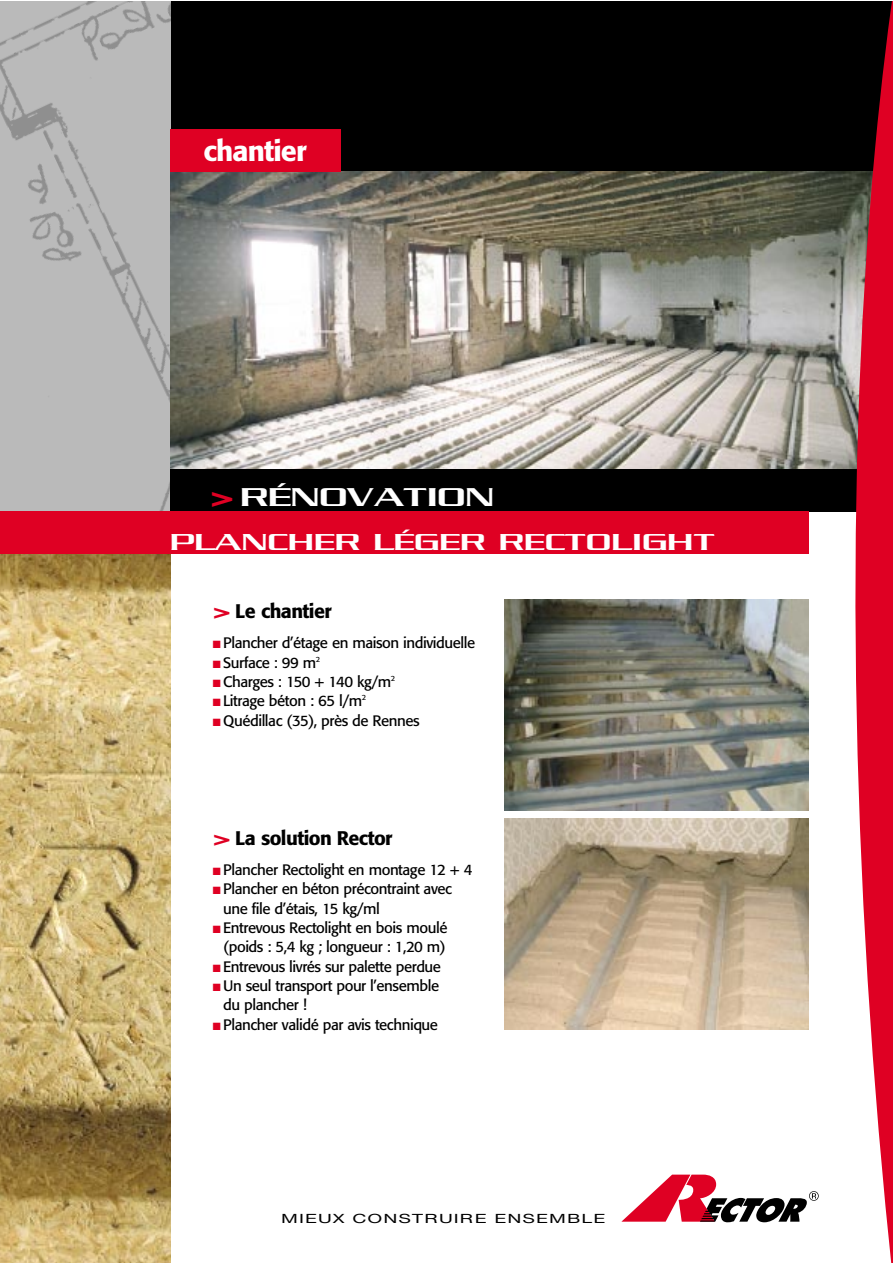
<style>
.page{position:relative;width:893px;height:1263px;background:#fff}
.page>*{position:absolute;margin:0;border:0;box-sizing:border-box;transform-origin:0 0}
.t1{font:28.5px "Chaney Extended";color:#fff}
.t2{font:500 28.5px "Formata";letter-spacing:-.03em;color:#fff}
.t3{font:25.5px "Chaney Extended";letter-spacing:.02em;color:#fff}
.t4{font:500 19.5px "Formata";letter-spacing:-.03em;color:#000}
.t5{font:15px/19.4px "Formata";letter-spacing:-.03em;color:#000}
.t6{font:500 13.65px "Nimbus Sans Novus T";letter-spacing:.055em;color:#000;scale:1.5 1}
.s1{font-weight:700;color:#df0023}
.s2{font-family:"Chaney Extended";font-weight:700;font-size:21px;color:#df0023}
.s3{color:#df0023}
</style>
<div class="page">
<div style="left:170px;top:2px;width:722px;height:170px;background:#000"></div>
<img style="left:0;top:2px;width:170px;height:509px">
<img style="left:170px;top:172px;width:685px;height:297px">
<img style="left:0;top:554px;width:170px;height:709px">
<div style="left:170px;top:469px;width:722px;height:42px;background:#000"></div>
<div style="left:0;top:511px;width:808px;height:43px;background:#df0023"></div>
<svg style="left:855px;top:2px;width:37px;height:1261px;fill:#df0023"></svg>
<svg style="left:621px;top:1175px;width:197px;height:47px"></svg>
<img style="left:504px;top:600px;width:304px;height:210px">
<img style="left:504px;top:819px;width:304px;height:210px">
<div style="left:170px;top:129px;width:170px;height:43px;background:#df0023"></div>
<h1 class="t2" style="left:203px;top:138px;width:105px">chantier</h1>
<h1 class="t1" style="left:210px;top:488px;width:285px"><span class="s1">&gt;</span> RÉNOVATION</h1>
<h2 class="t3" style="left:170px;top:534px;width:545px">PLANCHER LÉGER RECTOLIGHT</h2>
<h3 class="t4" style="left:213px;top:603px;width:120px"><span class="s2">&gt;</span> Le chantier</h3>
<p class="t5" style="left:213px;top:635px;width:264px"><span class="s3">■</span> Plancher d’étage en maison individuelle</p>
<p class="t5" style="left:213px;top:654px;width:109px"><span class="s3">■</span> Surface : 99 m<sup>2</sup></p>
<p class="t5" style="left:213px;top:673px;width:184px"><span class="s3">■</span> Charges : 150 + 140 kg/m<sup>2</sup></p>
<p class="t5" style="left:213px;top:693px;width:155px"><span class="s3">■</span> Litrage béton : 65 l/m<sup>2</sup></p>
<p class="t5" style="left:213px;top:712px;width:209px"><span class="s3">■</span> Quédillac (35), près de Rennes</p>
<h3 class="t4" style="left:213px;top:830px;width:181px"><span class="s2">&gt;</span> La solution Rector</h3>
<p class="t5" style="left:213px;top:861px;width:261px"><span class="s3">■</span> Plancher Rectolight en montage 12 + 4</p>
<p class="t5" style="left:223px;top:881px;width:230px;text-indent:-10px"><span class="s3">■</span> Plancher en béton précontraint avec une file d’étais, 15 kg/ml</p>
<p class="t5" style="left:213px;top:919px;width:236px;text-align:center"><span class="s3">■</span> Entrevous Rectolight en bois moulé (poids : 5,4 kg ; longueur : 1,20 m)</p>
<p class="t5" style="left:213px;top:958px;width:230px"><span class="s3">■</span> Entrevous livrés sur palette perdue</p>
<p class="t5" style="left:223px;top:977px;width:217px;text-indent:-10px"><span class="s3">■</span> Un seul transport pour l’ensemble du plancher !</p>
<p class="t5" style="left:213px;top:1016px;width:227px"><span class="s3">■</span> Plancher validé par avis technique</p>
<p class="t6" style="left:281px;top:1213px;width:218px">MIEUX CONSTRUIRE ENSEMBLE</p>
</div>
